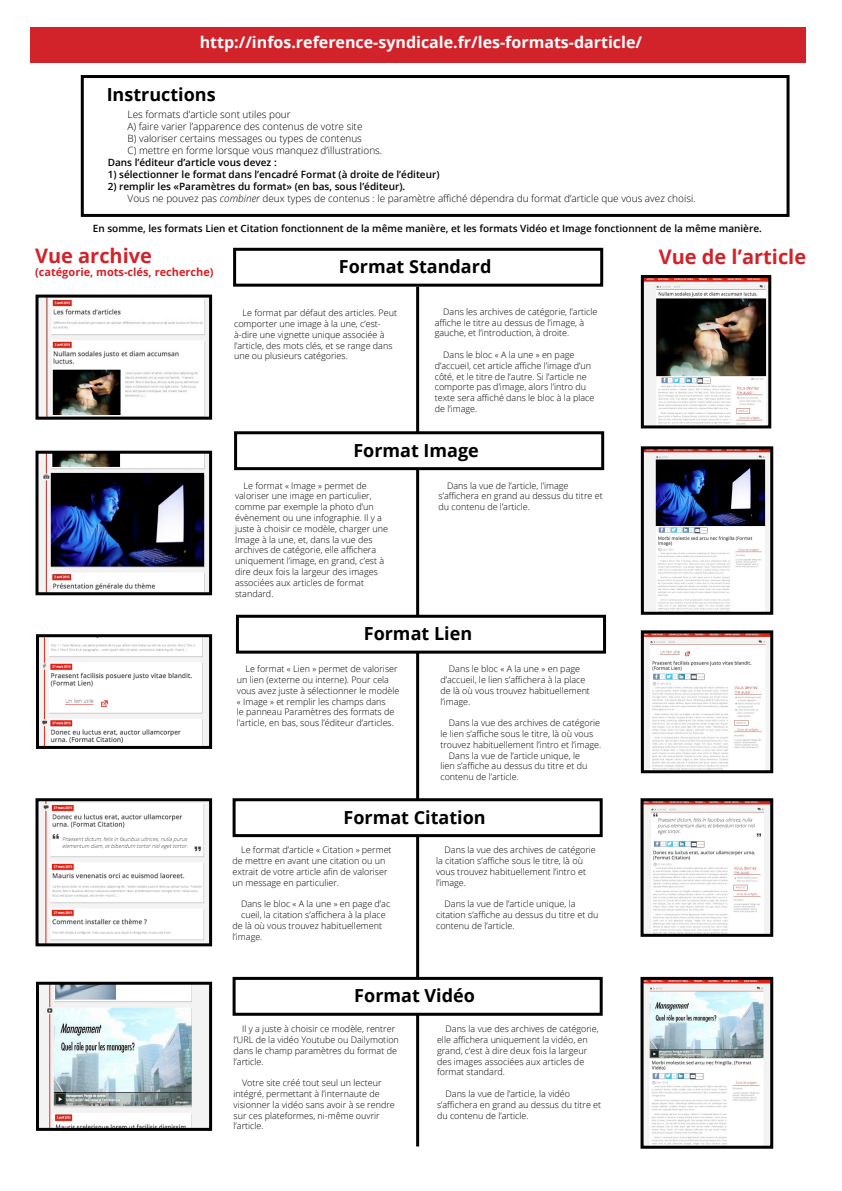
<style>
.page{position:relative;width:842px;height:1191px;background:#fff}
.page>*{position:absolute;margin:0;border:0;box-sizing:border-box;transform-origin:0 0}
.t1{font:700 20px "Open Sans";color:#d2232a}
.t2{font:700 18px "Open Sans";color:#000}
.t3{font:700 16px "Open Sans";color:#fff}
.t4{font:700 11px "Open Sans";color:#d2232a}
.t5{font:300 10px/12px "Open Sans";color:#000}
.t6{font:600 10px "Open Sans";color:#000}
.t7{font:300 9px/10.8px "Open Sans";color:#000}
.s1{font-weight:600}
.s2{font-style:italic}
</style>
<div class="page">
<img style="left:40px;top:802px;width:168px;height:140px">
<div style="left:36px;top:798px;width:176px;height:148px;border:3px solid #000"></div>
<img style="left:40px;top:455px;width:168px;height:136px">
<div style="left:36px;top:451px;width:176px;height:144px;border:3px solid #000"></div>
<img style="left:40px;top:638px;width:168px;height:107px">
<div style="left:36px;top:634px;width:176px;height:115px;border:3px solid #000"></div>
<img style="left:40px;top:298px;width:168px;height:118px">
<div style="left:36px;top:294px;width:176px;height:126px;border:3px solid #000"></div>
<img style="left:40px;top:985px;width:168px;height:141px">
<div style="left:36px;top:981px;width:176px;height:149px;border:3px solid #000"></div>
<hr style="left:416px;top:287px;width:3px;height:859px;background:#000">
<div style="left:30px;top:27px;width:775px;height:36px;background:#d2232a"></div>
<div style="left:81px;top:75px;width:708px;height:142px;border:3px solid #000"></div>
<div style="left:233px;top:248px;width:370px;height:39px;border:3px solid #000"></div>
<div style="left:236px;top:433px;width:367px;height:35px;background:#fff"></div>
<div style="left:234px;top:431px;width:370px;height:39px;border:3px solid #000"></div>
<div style="left:237px;top:616px;width:367px;height:36px;background:#fff"></div>
<div style="left:236px;top:615px;width:370px;height:38px;border:3px solid #000"></div>
<div style="left:234px;top:799px;width:367px;height:36px;background:#fff"></div>
<div style="left:233px;top:798px;width:370px;height:39px;border:3px solid #000"></div>
<div style="left:234px;top:978px;width:367px;height:36px;background:#fff"></div>
<div style="left:233px;top:977px;width:370px;height:38px;border:3px solid #000"></div>
<img style="left:644px;top:802px;width:125px;height:130px">
<div style="left:640px;top:798px;width:133px;height:138px;border:3px solid #000"></div>
<img style="left:645px;top:450px;width:124px;height:161px">
<div style="left:641px;top:446px;width:132px;height:169px;border:3px solid #000"></div>
<img style="left:645px;top:634px;width:124px;height:135px">
<div style="left:641px;top:630px;width:132px;height:143px;border:3px solid #000"></div>
<img style="left:645px;top:279px;width:122px;height:145px">
<div style="left:641px;top:275px;width:130px;height:153px;border:3px solid #000"></div>
<img style="left:644px;top:981px;width:125px;height:163px">
<div style="left:640px;top:977px;width:133px;height:171px;border:3px solid #000"></div>
<h3 class="t3" style="left:200px;top:31px;width:444px">http://infos.reference-syndicale.fr/les-formats-darticle/</h3>
<h2 class="t2" style="left:107px;top:82px;width:111px">Instructions</h2>
<p class="t5" style="left:128px;top:108px;width:256px">Les formats d’article sont utiles pour<br>A) faire varier l’apparence des contenus de votre site<br>B) valoriser certains messages ou types de contenus<br>C) mettre en forme lorsque vous manquez d’illustrations.</p>
<p class="t6" style="left:108px;top:156px;width:171px">Dans l’éditeur d’article vous devez :</p>
<p class="t6" style="left:108px;top:168px;width:333px">1) sélectionner le format dans l’encadré Format (à droite de l’éditeur)</p>
<p class="t5" style="left:128px;top:180px;width:569px;text-indent:-20px"><span class="s1">2) remplir les «Paramètres du format» (en bas, sous l’éditeur).<br></span>Vous ne pouvez pas <span class="s2">combiner</span> deux types de contenus : le paramètre affiché dépendra du format d’article que vous avez choisi.</p>
<p class="t6" style="left:93px;top:222px;width:670px">En somme, les formats Lien et Citation fonctionnent de la même manière, et les formats Vidéo et Image fonctionnent de la même manière.</p>
<h1 class="t1" style="left:35px;top:241px;width:119px">Vue archive</h1>
<p class="t4" style="left:35px;top:264px;width:180px">(catégorie, mots-clés, recherche)</p>
<h2 class="t2" style="left:339px;top:254px;width:154px">Format Standard</h2>
<p class="t7" style="left:234px;top:307px;width:164px;text-indent:9px">Le format par défaut des articles. Peut comporter une image à la une, c’est&shy;à-dire une vignette unique associée à l’article, des mots clés, et se range dans une ou plusieurs catégories.</p>
<p class="t7" style="left:435px;top:306px;width:164px;text-indent:9px">Dans les archives de catégorie, l’article affiche le titre au dessus de l’image, à gauche, et l’introduction, à droite.</p>
<p class="t7" style="left:435px;top:349px;width:161px;text-indent:9px">Dans le bloc « A la une » en page d’accueil, cet article affiche l’image d’un côté, et le titre de l’autre. Si l’article ne comporte pas d’image, alors l’intro du texte sera affiché dans le bloc à la place de l’image.</p>
<h2 class="t2" style="left:353px;top:437px;width:127px">Format Image</h2>
<p class="t7" style="left:235px;top:480px;width:155px;text-indent:9px">Le format « Image » permet de valoriser une image en particulier, comme par exemple la photo d’un évènement ou une infographie. Il y a juste à choisir ce modèle, charger une<br>Image à la une, et, dans la vue des archives de catégorie, elle affichera uniquement l’image, en grand, c’est à dire deux fois la largeur des images associées aux articles de format standard.</p>
<p class="t7" style="left:438px;top:480px;width:166px;text-indent:9px">Dans la vue de l’article, l’image s’affichera en grand au dessus du titre et du contenu de l’article.</p>
<h2 class="t2" style="left:364px;top:621px;width:110px">Format Lien</h2>
<p class="t7" style="left:237px;top:663px;width:164px;text-indent:9px">Le format « Lien » permet de valoriser un lien (externe ou interne). Pour cela vous avez juste à sélectionner le modèle « Image » et remplir les champs dans<br>le panneau Paramètres des formats de l’article, en bas, sous l’éditeur d’articles.</p>
<p class="t7" style="left:440px;top:663px;width:151px;text-indent:9px">Dans le bloc « A la une » en page d’accueil, le lien s’affichera à la place de là où vous trouvez habituellement l’image.</p>
<p class="t7" style="left:449px;top:717px;width:153px">Dans la vue des archives de catégorie</p>
<p class="t7" style="left:440px;top:728px;width:154px">le lien s’affiche sous le titre, là où vous</p>
<p class="t7" style="left:440px;top:739px;width:162px">trouvez habituellement l’intro et l’image.</p>
<p class="t7" style="left:449px;top:749px;width:133px">Dans la vue de l’article unique, le</p>
<p class="t7" style="left:440px;top:760px;width:148px">lien s’affiche au dessus du titre et du</p>
<p class="t7" style="left:440px;top:771px;width:80px">contenu de l’article.</p>
<h2 class="t2" style="left:343px;top:804px;width:144px">Format Citation</h2>
<p class="t7" style="left:233px;top:844px;width:161px;text-indent:9px">Le format d’article « Citation » permet de mettre en avant une citation ou un extrait de votre article afin de valoriser un message en particulier.</p>
<p class="t7" style="left:241px;top:898px;width:151px">Dans le bloc « A la une » en page d’ac</p>
<p class="t7" style="left:241px;top:909px;width:146px">cueil, la citation s’affichera à la place</p>
<p class="t7" style="left:233px;top:920px;width:151px">de là où vous trouvez habituellement</p>
<p class="t7" style="left:233px;top:930px;width:31px">l’image.</p>
<p class="t7" style="left:436px;top:844px;width:161px;text-indent:9px">Dans la vue des archives de catégorie la citation s’affiche sous le titre, là où vous trouvez habituellement l’intro et l’image.</p>
<p class="t7" style="left:436px;top:898px;width:164px;text-indent:9px">Dans la vue de l’article unique, la citation s’affiche au dessus du titre et du contenu de l’article.</p>
<h2 class="t2" style="left:354px;top:983px;width:122px">Format Vidéo</h2>
<p class="t7" style="left:234px;top:1023px;width:167px;text-indent:9px">Il y a juste à choisir ce modèle, rentrer l’URL de la vidéo Youtube ou Dailymotion dans le champ paramètres du format de l’article.</p>
<p class="t7" style="left:234px;top:1077px;width:163px;text-indent:9px">Votre site créé tout seul un lecteur intégré, permettant à l’internaute de visionner la vidéo sans avoir à se rendre sur ces plateformes, ni-même ouvrir l’article.</p>
<p class="t7" style="left:437px;top:1023px;width:163px;text-indent:9px">Dans la vue des archives de catégorie, elle affichera uniquement la vidéo, en grand, c’est à dire deux fois la largeur des images associées aux articles de format standard.</p>
<p class="t7" style="left:437px;top:1088px;width:166px;text-indent:9px">Dans la vue de l’article, la vidéo s’affichera en grand au dessus du titre et du contenu de l’article.</p>
<h1 class="t1" style="left:659px;top:243px;width:149px">Vue de l’article</h1>
</div>
